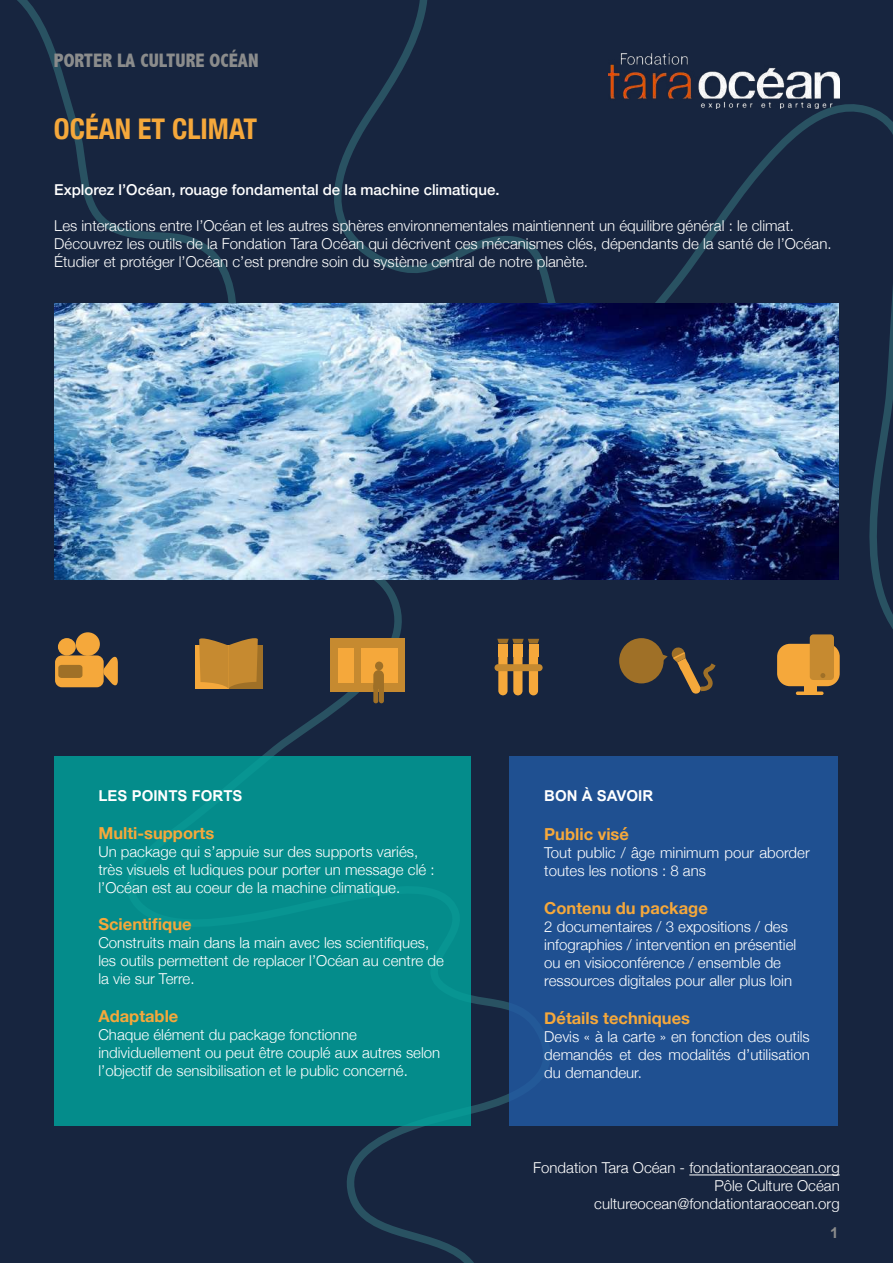
<style>
.page{position:relative;width:893px;height:1263px;background:#fff}
.page>*{position:absolute;margin:0;border:0;box-sizing:border-box;transform-origin:0 0}
.t1{font:700 condensed 28.5px "Helvetica Neue";color:#f5a83b}
.t2{font:800 condensed 19.5px "Abadi";color:#8b8c8c}
.t3{font:700 16.5px "Helvetica Neue";color:#f5a83b}
.t4{font:300 15px/18px "Helvetica Neue";color:#fff}
.t5{font:500 15px "Helvetica Neue";color:#fff}
.t6{font:700 15px "Arial";color:#fff}
.t7{font:700 15px "Arial";color:#8b8c8c}
</style>
<div class="page">
<div style="left:564px;top:1121px;width:329px;height:142px;background:#17253f"></div>
<div style="left:564px;top:0;width:329px;height:1121px;background:#17253f"></div>
<div style="left:0;top:0;width:564px;height:1263px;background:#17253f"></div>
<div style="left:54px;top:756px;width:417px;height:370px;background:#048c8b"></div>
<div style="left:510px;top:756px;width:328px;height:370px;background:#1f5091"></div>
<img style="left:608px;top:54px;width:231px;height:55px">
<img style="left:54px;top:304px;width:785px;height:275px">
<hr style="left:689px;top:1174px;width:151px;height:1px;background:#fff">
<div style="left:55px;top:655px;width:49px;height:32px;background:#f5a83b;border-radius:7px"></div>
<div style="left:58px;top:638px;width:18px;height:17px;background:#f5a83b;border-radius:50%"></div>
<div style="left:76px;top:632px;width:24px;height:24px;background:#f5a83b;border-radius:50%"></div>
<svg style="left:103px;top:655px;width:15px;height:32px"></svg>
<div style="left:58px;top:665px;width:24px;height:13px;background:#9f7027;border-radius:3px"></div>
<div style="left:195px;top:645px;width:34px;height:44px;background:#f5a83b"></div>
<div style="left:229px;top:645px;width:34px;height:44px;background:#9f7027"></div>
<svg style="left:199px;top:634px;width:59px;height:55px;background:#b07d31"></svg>
<div style="left:331px;top:638px;width:74px;height:53px;background:#c68a30"></div>
<div style="left:338px;top:648px;width:16px;height:35px;background:#f5a83b"></div>
<div style="left:361px;top:648px;width:37px;height:35px;background:#f5a83b"></div>
<div style="left:375px;top:661px;width:8px;height:9px;background:#9f7027;border-radius:50%"></div>
<div style="left:498px;top:645px;width:9px;height:50px;background:#f5a83b;border-radius:5px"></div>
<div style="left:498px;top:644px;width:10px;height:13px;background:#f5a83b"></div>
<div style="left:513px;top:645px;width:9px;height:50px;background:#f5a83b;border-radius:5px"></div>
<div style="left:513px;top:644px;width:10px;height:13px;background:#f5a83b"></div>
<div style="left:529px;top:645px;width:9px;height:50px;background:#f5a83b;border-radius:5px"></div>
<div style="left:529px;top:644px;width:9px;height:13px;background:#f5a83b"></div>
<div style="left:494px;top:664px;width:49px;height:7px;background:#c68a30;border-radius:3px"></div>
<div style="left:619px;top:638px;width:45px;height:45px;background:#9f7027;border-radius:50%"></div>
<svg style="left:659px;top:647px;width:61px;height:48px;background:#443f3b"></svg>
<div style="left:777px;top:644px;width:63px;height:42px;background:#f5a83b;border-radius:13px"></div>
<div style="left:810px;top:634px;width:24px;height:46px;background:#c68a30;border-radius:4px"></div>
<svg style="left:497px;top:639px;width:42px;height:5px"></svg>
<svg style="left:373px;top:670px;width:11px;height:33px"></svg>
<div style="left:804px;top:686px;width:12px;height:6px;background:#f5a83b"></div>
<svg style="left:796px;top:691px;width:28px;height:4px"></svg>
<svg style="left:820px;top:673px;width:5px;height:5px"></svg>
<h2 class="t2" style="left:54px;top:49px;width:206px">PORTER LA CULTURE OCÉAN</h2>
<h1 class="t1" style="left:54px;top:105px;width:205px">OCÉAN ET CLIMAT</h1>
<p class="t5" style="left:54px;top:178px;width:447px">Explorez l’Océan, rouage fondamental de la machine climatique.</p>
<p class="t4" style="left:54px;top:216px;width:779px">Les interactions entre l’Océan et les autres sphères environnementales maintiennent un équilibre général : le climat.<br>Découvrez les outils de la Fondation Tara Océan qui décrivent ces mécanismes clés, dépendants de la santé de l’Océan.<br>Étudier et protéger l’Océan c’est prendre soin du système central de notre planète.</p>
<p class="t6" style="left:98px;top:785px;width:146px">LES POINTS FORTS</p>
<p class="t3" style="left:98px;top:820px;width:117px">Multi-supports</p>
<p class="t4" style="left:98px;top:841px;width:338px">Un package qui s’appuie sur des supports variés, très visuels et ludiques pour porter un message clé : l’Océan est au coeur de la machine climatique.</p>
<p class="t3" style="left:98px;top:912px;width:95px">Scientifique</p>
<p class="t4" style="left:98px;top:933px;width:347px">Construits main dans la main avec les scientifiques, les outils permettent de replacer l’Océan au centre de la vie sur Terre.</p>
<p class="t3" style="left:98px;top:1003px;width:82px">Adaptable</p>
<p class="t4" style="left:98px;top:1025px;width:343px">Chaque élément du package fonctionne individuellement ou peut être couplé aux autres selon l’objectif de sensibilisation et le public concerné.</p>
<p class="t6" style="left:544px;top:785px;width:110px">BON À SAVOIR</p>
<p class="t3" style="left:544px;top:822px;width:86px">Public visé</p>
<p class="t4" style="left:544px;top:843px;width:267px">Tout public / âge minimum pour aborder toutes les notions : 8 ans</p>
<p class="t3" style="left:544px;top:895px;width:165px">Contenu du package</p>
<p class="t4" style="left:544px;top:917px;width:253px">2 documentaires / 3 expositions / des infographies / intervention en présentiel ou en visioconférence / ensemble de ressources digitales pour aller plus loin</p>
<p class="t3" style="left:544px;top:1005px;width:147px">Détails techniques</p>
<p class="t4" style="left:544px;top:1027px;width:267px;text-align:justify">Devis « à la carte » en fonction des outils demandés et des modalités d’utilisation du demandeur.</p>
<p class="t4" style="left:533px;top:1158px;width:308px;text-align:right">Fondation Tara Océan - fondationtaraocean.org<br>Pôle Culture Océan cultureocean@fondationtaraocean.org</p>
<p class="t7" style="left:830px;top:1222px;width:10px">1</p>
</div>
